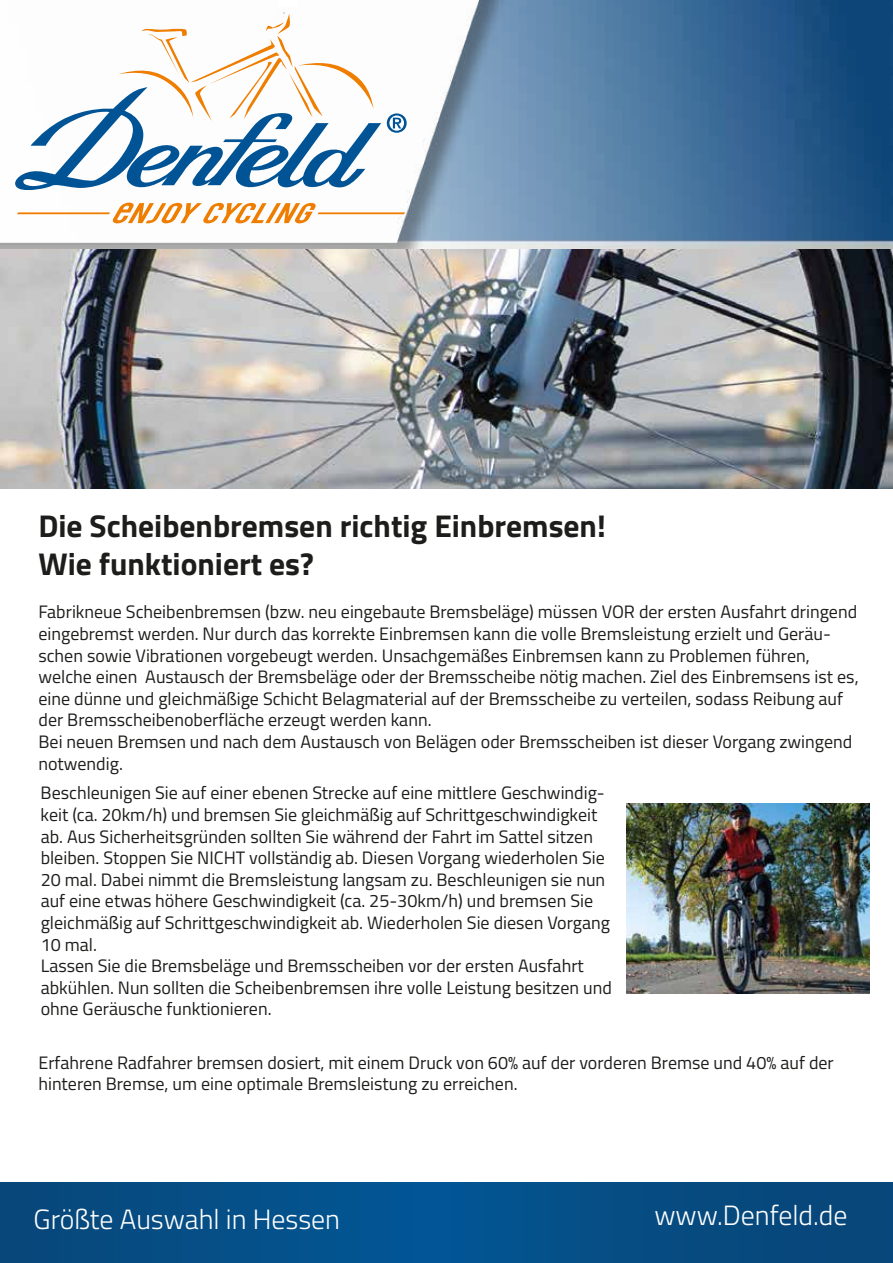
<style>
.page{position:relative;width:893px;height:1263px;background:#fff}
.page>*{position:absolute;margin:0;border:0;box-sizing:border-box;transform-origin:0 0}
.t1{font:700 31.5px/37.8px "Titillium Web";color:#1d1d1b}
.t2{font:300 27.9px "Titillium Web";color:#fff}
.t3{font:18px/21.6px "Titillium Web";color:#1d1d1b}
</style>
<div class="page">
<img style="left:0;top:1182px;width:893px;height:81px">
<img style="left:0;top:0;width:893px;height:489px">
<img style="left:0;top:0;width:560px;height:268px">
<div style="left:279px;top:0;width:19px;height:6px;background:#fff"></div>
<svg style="left:387px;top:113px;width:20px;height:20px"></svg>
<svg style="left:15px;top:14px;width:366px;height:179px"></svg>
<svg style="left:17px;top:203px;width:388px;height:20px"></svg>
<img style="left:626px;top:803px;width:243px;height:190px">
<h1 class="t1" style="left:38px;top:506px;width:569px">Die Scheibenbremsen richtig Einbremsen!<br>Wie funktioniert es?</h1>
<p class="t3" style="left:38px;top:600px;width:822px">Fabrikneue Scheibenbremsen (bzw. neu eingebaute Bremsbeläge) müssen VOR der ersten Ausfahrt dringend eingebremst werden. Nur durch das korrekte Einbremsen kann die volle Bremsleistung erzielt und Geräu&shy;schen sowie Vibrationen vorgebeugt werden. Unsachgemäßes Einbremsen kann zu Problemen führen, welche einen Austausch der Bremsbeläge oder der Bremsscheibe nötig machen. Ziel des Einbremsens ist es, eine dünne und gleichmäßige Schicht Belagmaterial auf der Bremsscheibe zu verteilen, sodass Reibung auf der Bremsscheibenoberfläche erzeugt werden kann.<br>Bei neuen Bremsen und nach dem Austausch von Belägen oder Bremsscheiben ist dieser Vorgang zwingend notwendig.</p>
<p class="t3" style="left:41px;top:781px;width:573px">Beschleunigen Sie auf einer ebenen Strecke auf eine mittlere Geschwindig&shy;keit (ca. 20km/h) und bremsen Sie gleichmäßig auf Schrittgeschwindigkeit ab. Aus Sicherheitsgründen sollten Sie während der Fahrt im Sattel sitzen bleiben. Stoppen Sie NICHT vollständig ab. Diesen Vorgang wiederholen Sie 20 mal. Dabei nimmt die Bremsleistung langsam zu. Beschleunigen sie nun auf eine etwas höhere Geschwindigkeit (ca. 25-30km/h) und bremsen Sie gleichmäßig auf Schrittgeschwindigkeit ab. Wiederholen Sie diesen Vorgang 10 mal.<br>Lassen Sie die Bremsbeläge und Bremsscheiben vor der ersten Ausfahrt abkühlen. Nun sollten die Scheibenbremsen ihre volle Leistung besitzen und ohne Geräusche funktionieren.</p>
<p class="t3" style="left:38px;top:1050px;width:797px">Erfahrene Radfahrer bremsen dosiert, mit einem Druck von 60% auf der vorderen Bremse und 40% auf der hinteren Bremse, um eine optimale Bremsleistung zu erreichen.</p>
<h2 class="t2" style="left:33px;top:1199px;width:308px">Größte Auswahl in Hessen</h2>
<h2 class="t2" style="left:654px;top:1195px;width:195px">www.Denfeld.de</h2>
</div>
